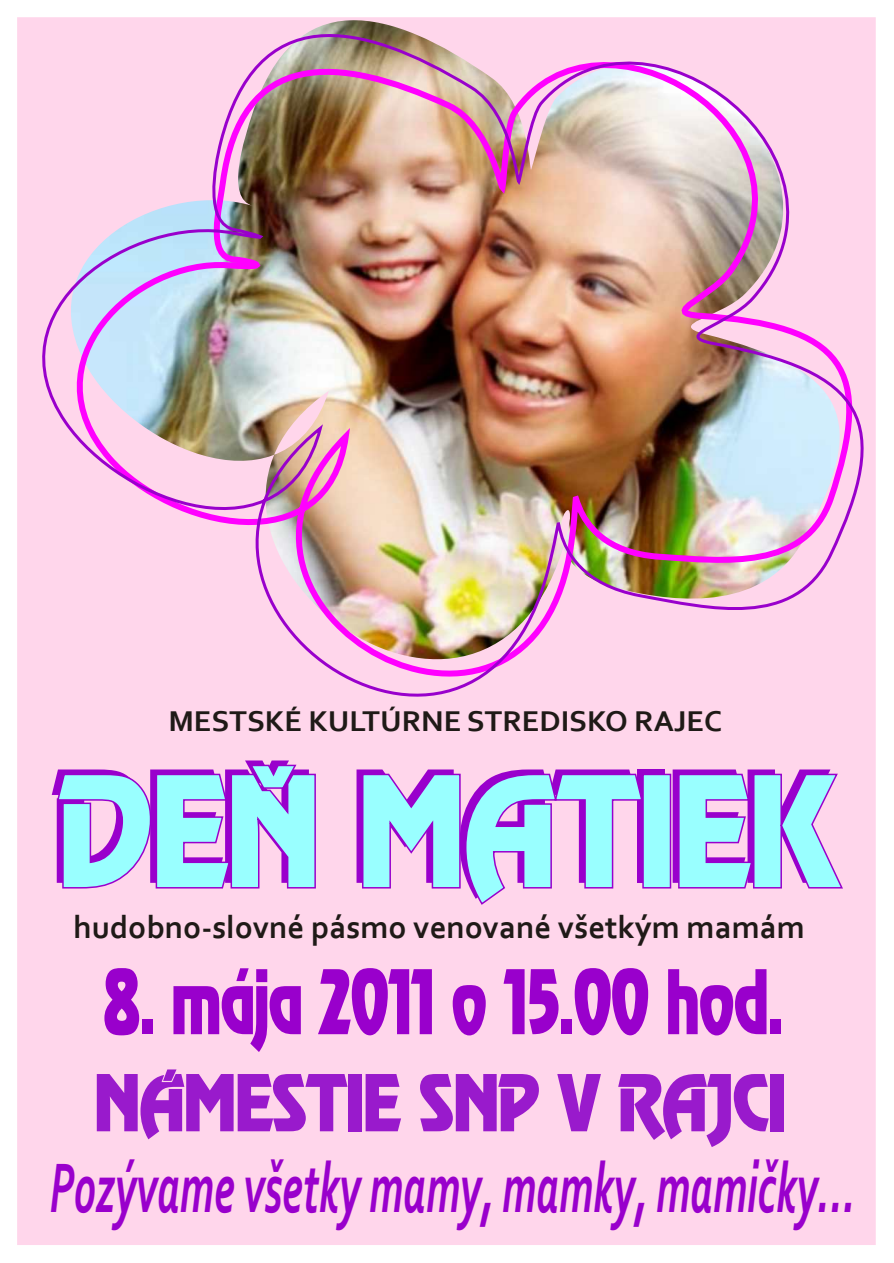
<style>
.page{position:relative;width:894px;height:1263px;background:#fff}
.page>*{position:absolute;margin:0;border:0;box-sizing:border-box;transform-origin:0 0}
.t1{font:169.95px "Revue PEE";color:#90c;scale:.92 1}
.t2{font:97.5px "Revue PEE";color:#90c;scale:.72 1}
.t3{font:85.95px "Revue PEE";color:#991acc;scale:.89 1}
.t4{font:italic 700 73.2px "Corbel";color:#90c;scale:.58 1}
.t5{font:700 33px "Corbel";color:#1f1a17}
.t6{font:700 30px "Corbel";color:#1f1a17}
</style>
<div class="page">
<div style="left:17px;top:852px;width:859px;height:393px;background:#ffd6eb"></div>
<img style="left:17px;top:17px;width:859px;height:835px">
<p class="t6" style="left:168px;top:709px;width:555px">MESTSKÉ KULTÚRNE STREDISKO RAJEC</p>
<h1 class="t1" style="left:53px;top:755px;width:850px">DEŇ MATIEK</h1>
<p class="t5" style="left:73px;top:913px;width:733px">hudobno-slovné pásmo venované všetkým mamám</p>
<h2 class="t2" style="left:103px;top:961px;width:944px">8. mája 2011 o 15.00 hod.</h2>
<h3 class="t3" style="left:95px;top:1067px;width:778px">NÁMESTIE SNP V RAJCI</h3>
<h3 class="t4" style="left:50px;top:1157px;width:1388px">Pozývame všetky mamy, mamky, mamičky...</h3>
</div>
